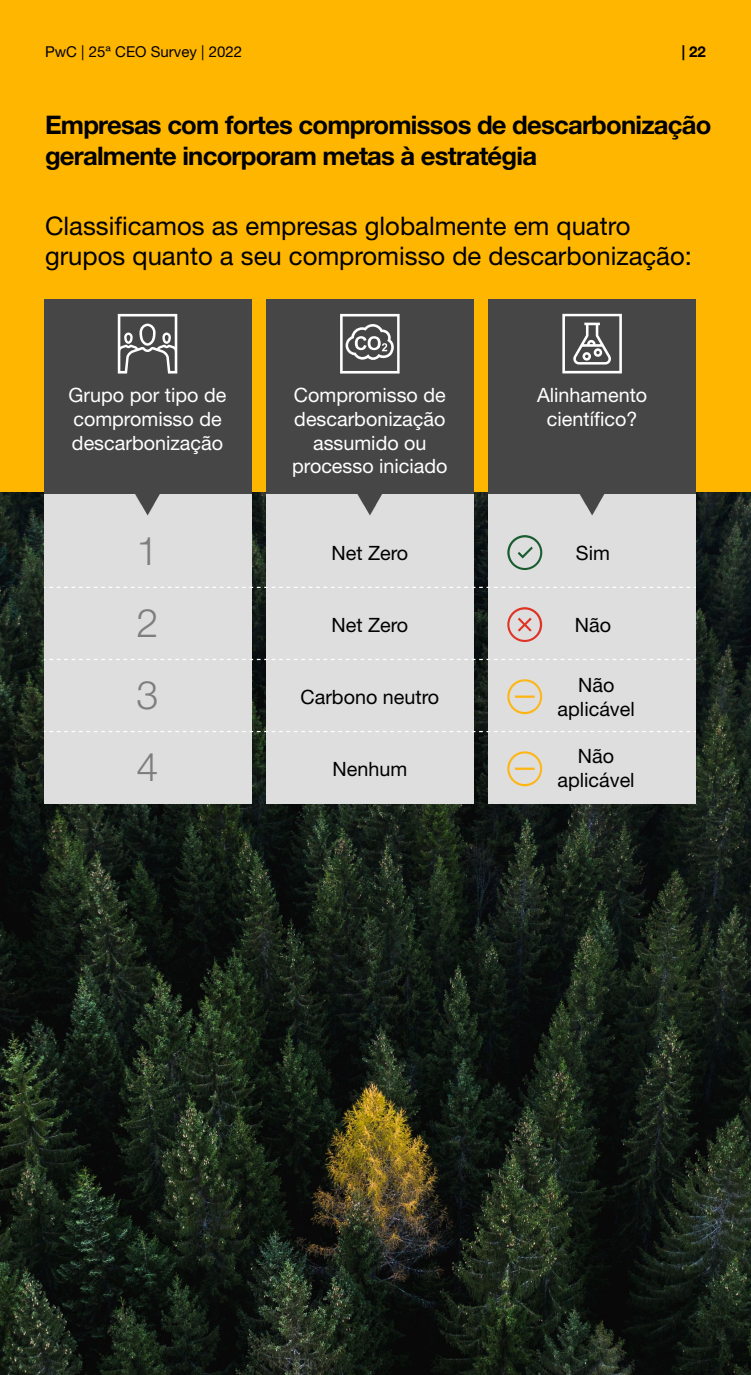
<style>
.page{position:relative;width:751px;height:1375px;background:#fff}
.page>*{position:absolute;margin:0;border:0;box-sizing:border-box;transform-origin:0 0}
.t1{font:300 39.5px "Helvetica Neue";color:#7e7e7e}
.t2{font:25.62px/30.8px "Helvetica Neue";color:#000}
.t3{font:700 25.62px/30.8px "Helvetica Neue";letter-spacing:-.03em;color:#000}
.t4{font:19.75px/23.6px "Helvetica Neue";color:#fff;text-align:center}
.t5{font:19.75px/23.6px "Helvetica Neue";color:#000;text-align:center}
.t6{font:15px "Helvetica Neue";color:#000}
.t7{font:700 15px "Helvetica Neue";color:#000}
</style>
<div class="page">
<div style="left:0;top:0;width:750px;height:1375px;background:#ffb600"></div>
<img style="left:0;top:492px;width:750px;height:883px">
<div style="left:44px;top:299px;width:207px;height:505px;background:#dfdede"></div>
<div style="left:266px;top:299px;width:207px;height:505px;background:#dfdede"></div>
<div style="left:488px;top:299px;width:207px;height:505px;background:#dfdede"></div>
<div style="left:266px;top:299px;width:207px;height:195px;background:#464647"></div>
<svg style="left:357px;top:494px;width:25px;height:21px"></svg>
<div style="left:488px;top:299px;width:207px;height:195px;background:#464647"></div>
<svg style="left:579px;top:494px;width:25px;height:21px"></svg>
<div style="left:44px;top:299px;width:207px;height:195px;background:#464647"></div>
<svg style="left:118px;top:314px;width:59px;height:60px"></svg>
<svg style="left:340px;top:314px;width:59px;height:60px"></svg>
<svg style="left:562px;top:314px;width:59px;height:59px"></svg>
<svg style="left:135px;top:494px;width:25px;height:21px"></svg>
<svg style="left:44px;top:587px;width:651px;height:1px"></svg>
<svg style="left:507px;top:535px;width:35px;height:35px"></svg>
<svg style="left:44px;top:659px;width:651px;height:1px"></svg>
<svg style="left:507px;top:607px;width:34px;height:35px"></svg>
<svg style="left:44px;top:731px;width:651px;height:1px"></svg>
<svg style="left:507px;top:679px;width:36px;height:35px"></svg>
<svg style="left:507px;top:751px;width:36px;height:35px"></svg>
<p class="t6" style="left:45px;top:43px;width:198px">PwC | 25ª CEO Survey | 2022</p>
<p class="t7" style="left:681px;top:42px;width:26px">| 22</p>
<p class="t3" style="left:45px;top:109px;width:667px">Empresas com fortes compromissos de descarbonização geralmente incorporam metas à estratégia</p>
<p class="t2" style="left:45px;top:210px;width:647px">Classificamos as empresas globalmente em quatro grupos quanto a seu compromisso de descarbonização:</p>
<p class="t4" style="left:69px;top:383px;width:159px;text-align:left">Grupo por tipo de compromisso de descarbonização</p>
<p class="t4" style="left:292px;top:383px;width:157px">Compromisso de descarbonização assumido ou processo iniciado</p>
<p class="t4" style="left:536px;top:383px;width:112px">Alinhamento científico?</p>
<h1 class="t1" style="left:136px;top:526px;width:23px">1</h1>
<p class="t5" style="left:331px;top:541px;width:78px">Net Zero</p>
<p class="t5" style="left:575px;top:541px;width:36px">Sim</p>
<h1 class="t1" style="left:136px;top:599px;width:23px">2</h1>
<p class="t5" style="left:331px;top:613px;width:78px">Net Zero</p>
<p class="t5" style="left:574px;top:613px;width:38px">Não</p>
<h1 class="t1" style="left:136px;top:671px;width:23px">3</h1>
<p class="t5" style="left:300px;top:685px;width:140px">Carbono neutro</p>
<p class="t5" style="left:557px;top:673px;width:79px">Não aplicável</p>
<h1 class="t1" style="left:136px;top:743px;width:23px">4</h1>
<p class="t5" style="left:332px;top:757px;width:76px">Nenhum</p>
<p class="t5" style="left:557px;top:744px;width:79px">Não aplicável</p>
</div>
